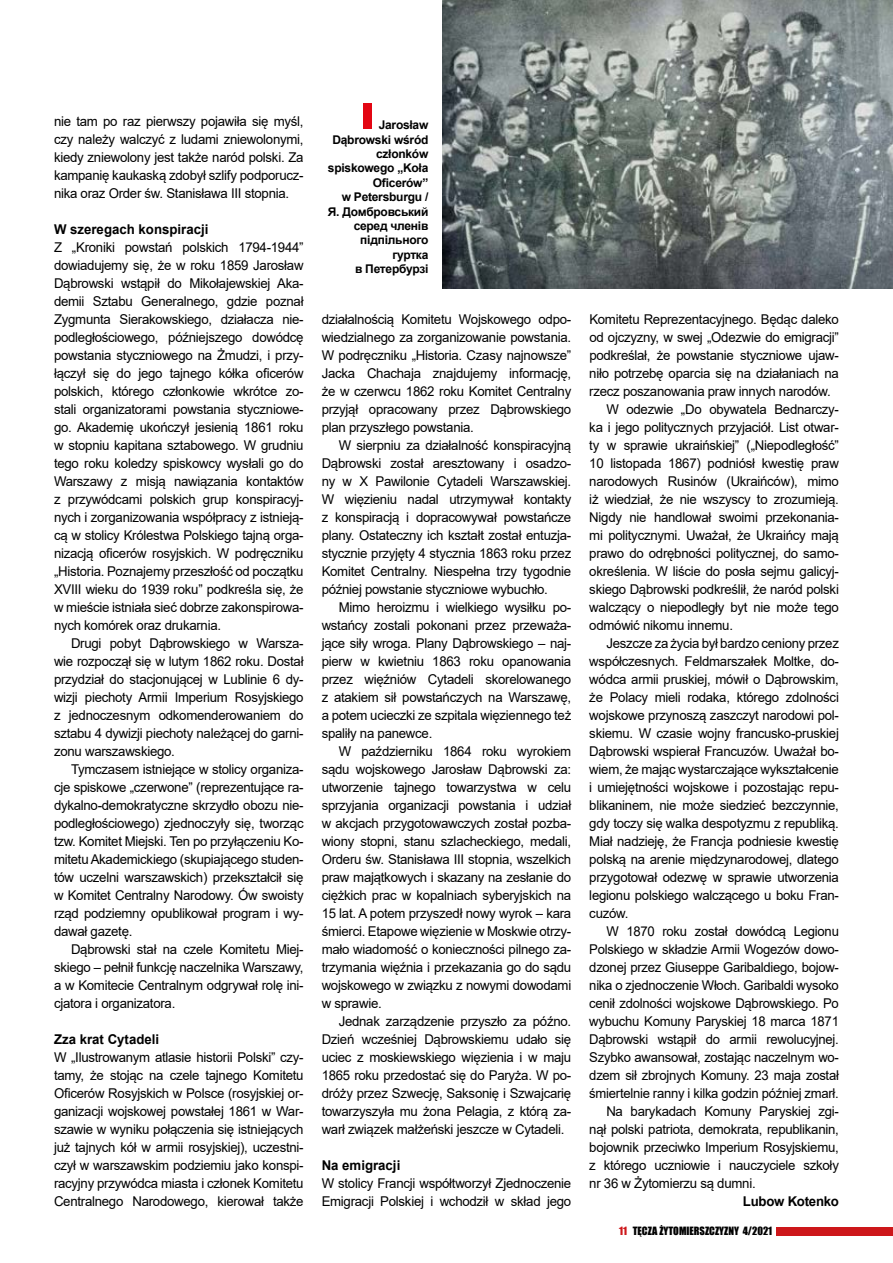
<style>
.page{position:relative;width:893px;height:1263px;background:#fff}
.page>*{position:absolute;margin:0;border:0;box-sizing:border-box;transform-origin:0 0}
.t1{font:13.5px/18px "Arial";letter-spacing:-.02em;color:#000;text-align:justify}
.t2{font:700 13.5px "Arial";color:#000}
.t3{font:700 13.5px "Arial";letter-spacing:-.02em;color:#000}
.t4{font:700 12px/14.4px "Arial";letter-spacing:-.02em;color:#000;text-align:right}
.t5{font:10.5px "Impact";color:#000}
.s1{color:#cd171a}
</style>
<div class="page">
<img style="left:442px;top:0;width:451px;height:288px">
<div style="left:363px;top:104px;width:8px;height:25px;background:#e30613"></div>
<div style="left:776px;top:1227px;width:117px;height:8px;background:#cd171a"></div>
<p class="t1" style="left:54px;top:112px;width:251px">nie tam po raz pierwszy pojawiła się myśl, czy należy walczyć z ludami zniewolonymi, kiedy zniewolony jest także naród polski. Za kampanię kaukaską zdobył szlify podporucz&shy;nika oraz Order św. Stanisława III stopnia.</p>
<p class="t2" style="left:54px;top:220px;width:156px">W szeregach konspiracji</p>
<p class="t1" style="left:54px;top:238px;width:251px">Z „Kroniki powstań polskich 1794-1944” dowiadujemy się, że w roku 1859 Jarosław Dąbrowski wstąpił do Mikołajewskiej Aka&shy;demii Sztabu Generalnego, gdzie poznał Zygmunta Sierakowskiego, działacza nie&shy;podległościowego, późniejszego dowódcę powstania styczniowego na Żmudzi, i przy&shy;łączył się do jego tajnego kółka oficerów polskich, którego członkowie wkrótce zo&shy;stali organizatorami powstania styczniowe&shy;go. Akademię ukończył jesienią 1861 roku w stopniu kapitana sztabowego. W grudniu tego roku koledzy spiskowcy wysłali go do Warszawy z misją nawiązania kontaktów z przywódcami polskich grup konspiracyj&shy;nych i zorganizowania współpracy z istnieją&shy;cą w stolicy Królestwa Polskiego tajną orga&shy;nizacją oficerów rosyjskich. W podręczniku „Historia. Poznajemy przeszłość od początku ХVІІІ wieku do 1939 roku” podkreśla się, że w mieście istniała sieć dobrze zakonspirowa&shy;nych komórek oraz drukarnia.</p>
<p class="t1" style="left:54px;top:634px;width:251px;text-indent:17px">Drugi pobyt Dąbrowskiego w Warsza&shy;wie rozpoczął się w lutym 1862 roku. Dostał przydział do stacjonującej w Lublinie 6 dy&shy;wizji piechoty Armii Imperium Rosyjskiego z jednoczesnym odkomenderowaniem do sztabu 4 dywizji piechoty należącej do garni&shy;zonu warszawskiego.</p>
<p class="t1" style="left:54px;top:760px;width:251px;text-indent:17px">Tymczasem istniejące w stolicy organiza&shy;cje spiskowe „czerwone” (reprezentujące ra&shy;dykalno-demokratyczne skrzydło obozu nie&shy;podległościowego) zjednoczyły się, tworząc tzw. Komitet Miejski. Ten po przyłączeniu Ko&shy;mitetu Akademickiego (skupiającego studen&shy;tów uczelni warszawskich) przekształcił się w Komitet Centralny Narodowy. Ów swoisty rząd podziemny opublikował program i wy&shy;dawał gazetę.</p>
<p class="t1" style="left:54px;top:940px;width:251px;text-indent:17px">Dąbrowski stał na czele Komitetu Miej&shy;skiego – pełnił funkcję naczelnika Warszawy, a w Komitecie Centralnym odgrywał rolę ini&shy;cjatora i organizatora.</p>
<p class="t2" style="left:54px;top:1030px;width:107px">Zza krat Cytadeli</p>
<p class="t1" style="left:54px;top:1048px;width:251px">W „Ilustrowanym atlasie historii Polski” czy&shy;tamy, że stojąc na czele tajnego Komitetu Oficerów Rosyjskich w Polsce (rosyjskiej or&shy;ganizacji wojskowej powstałej 1861 w War&shy;szawie w wyniku połączenia się istniejących już tajnych kół w armii rosyjskiej), uczestni&shy;czył w warszawskim podziemiu jako konspi&shy;racyjny przywódca miasta i członek Komitetu Centralnego Narodowego, kierował także</p>
<p class="t4" style="left:328px;top:118px;width:102px">Jarosław<br>Dąbrowski wśród członków spiskowego „Koła<br>Oficerów”<br>w Petersburgu /<br>Я. Домбровський серед членів підпільного гуртка<br>в Петербурзі</p>
<p class="t1" style="left:322px;top:310px;width:251px">działalnością Komitetu Wojskowego odpo&shy;wiedzialnego za zorganizowanie powstania.<br>W podręczniku „Historia. Czasy najnowsze” Jacka Chachaja znajdujemy informację, że w czerwcu 1862 roku Komitet Centralny przyjął opracowany przez Dąbrowskiego plan przyszłego powstania.</p>
<p class="t1" style="left:322px;top:436px;width:251px;text-indent:17px">W sierpniu za działalność konspiracyjną Dąbrowski został aresztowany i osadzo&shy;ny w X Pawilonie Cytadeli Warszawskiej.<br>W więzieniu nadal utrzymywał kontakty z konspiracją i dopracowywał powstańcze plany. Ostateczny ich kształt został entuzja&shy;stycznie przyjęty 4 stycznia 1863 roku przez Komitet Centralny. Niespełna trzy tygodnie później powstanie styczniowe wybuchło.</p>
<p class="t1" style="left:322px;top:598px;width:251px;text-indent:17px">Mimo heroizmu i wielkiego wysiłku po&shy;wstańcy zostali pokonani przez przeważa&shy;jące siły wroga. Plany Dąbrowskiego – naj&shy;pierw w kwietniu 1863 roku opanowania przez więźniów Cytadeli skorelowanego z atakiem sił powstańczych na Warszawę, a potem ucieczki ze szpitala więziennego też spaliły na panewce.</p>
<p class="t1" style="left:322px;top:742px;width:251px;text-indent:17px">W październiku 1864 roku wyrokiem sądu wojskowego Jarosław Dąbrowski za: utworzenie tajnego towarzystwa w celu sprzyjania organizacji powstania i udział w akcjach przygotowawczych został pozba&shy;wiony stopni, stanu szlacheckiego, medali, Orderu św. Stanisława III stopnia, wszelkich praw majątkowych i skazany na zesłanie do ciężkich prac w kopalniach syberyjskich na 15 lat. A potem przyszedł nowy wyrok – kara śmierci. Etapowe więzienie w Moskwie otrzy&shy;mało wiadomość o konieczności pilnego za&shy;trzymania więźnia i przekazania go do sądu wojskowego w związku z nowymi dowodami w sprawie.</p>
<p class="t1" style="left:322px;top:1012px;width:251px;text-indent:17px">Jednak zarządzenie przyszło za późno.<br>Dzień wcześniej Dąbrowskiemu udało się uciec z moskiewskiego więzienia i w maju 1865 roku przedostać się do Paryża. W po&shy;dróży przez Szwecję, Saksonię i Szwajcarię towarzyszyła mu żona Pelagia, z którą za&shy;warł związek małżeński jeszcze w Cytadeli.</p>
<p class="t2" style="left:322px;top:1156px;width:80px">Na emigracji</p>
<p class="t1" style="left:322px;top:1174px;width:251px">W stolicy Francji współtworzył Zjednoczenie<br>Emigracji Polskiej i wchodził w skład jego</p>
<p class="t1" style="left:589px;top:310px;width:251px">Komitetu Reprezentacyjnego. Będąc daleko</p>
<p class="t1" style="left:589px;top:328px;width:251px">od ojczyzny, w swej „Odezwie do emigracji”</p>
<p class="t1" style="left:589px;top:346px;width:251px">podkreślał, że powstanie styczniowe ujaw-</p>
<p class="t1" style="left:589px;top:364px;width:251px">niło potrzebę oparcia się na działaniach na</p>
<p class="t1" style="left:589px;top:382px;width:243px">rzecz poszanowania praw innych narodów.</p>
<p class="t1" style="left:606px;top:400px;width:234px">W odezwie „Do obywatela Bednarczy-</p>
<p class="t1" style="left:589px;top:418px;width:251px">ka i jego politycznych przyjaciół. List otwar-</p>
<p class="t1" style="left:589px;top:436px;width:251px">ty w sprawie ukraińskiej” („Niepodległość”</p>
<p class="t1" style="left:589px;top:454px;width:251px">10 listopada 1867) podniósł kwestię praw</p>
<p class="t1" style="left:589px;top:472px;width:251px">narodowych Rusinów (Ukraińców), mimo</p>
<p class="t1" style="left:589px;top:490px;width:251px">iż wiedział, że nie wszyscy to zrozumieją.</p>
<p class="t1" style="left:589px;top:508px;width:251px">Nigdy nie handlował swoimi przekonania-</p>
<p class="t1" style="left:589px;top:526px;width:251px">mi politycznymi. Uważał, że Ukraińcy mają</p>
<p class="t1" style="left:589px;top:544px;width:251px">prawo do odrębności politycznej, do samo-</p>
<p class="t1" style="left:589px;top:562px;width:251px">określenia. W liście do posła sejmu galicyj-</p>
<p class="t1" style="left:589px;top:580px;width:251px">skiego Dąbrowski podkreślił, że naród polski</p>
<p class="t1" style="left:589px;top:598px;width:251px">walczący o niepodległy byt nie może tego</p>
<p class="t1" style="left:589px;top:616px;width:145px">odmówić nikomu innemu.</p>
<p class="t1" style="left:606px;top:634px;width:234px">Jeszcze za życia był bardzo ceniony przez</p>
<p class="t1" style="left:589px;top:652px;width:251px">współczesnych. Feldmarszałek Moltke, do-</p>
<p class="t1" style="left:589px;top:670px;width:251px">wódca armii pruskiej, mówił o Dąbrowskim,</p>
<p class="t1" style="left:589px;top:688px;width:251px">że Polacy mieli rodaka, którego zdolności</p>
<p class="t1" style="left:589px;top:706px;width:251px">wojskowe przynoszą zaszczyt narodowi pol-</p>
<p class="t1" style="left:589px;top:724px;width:251px">skiemu. W czasie wojny francusko-pruskiej</p>
<p class="t1" style="left:589px;top:742px;width:251px">Dąbrowski wspierał Francuzów. Uważał bo-</p>
<p class="t1" style="left:589px;top:760px;width:251px">wiem, że mając wystarczające wykształcenie</p>
<p class="t1" style="left:589px;top:778px;width:251px">i umiejętności wojskowe i pozostając repu-</p>
<p class="t1" style="left:589px;top:796px;width:251px">blikaninem, nie może siedzieć bezczynnie,</p>
<p class="t1" style="left:589px;top:814px;width:251px">gdy toczy się walka despotyzmu z republiką.</p>
<p class="t1" style="left:589px;top:832px;width:251px">Miał nadzieję, że Francja podniesie kwestię</p>
<p class="t1" style="left:589px;top:850px;width:251px">polską na arenie międzynarodowej, dlatego</p>
<p class="t1" style="left:589px;top:868px;width:251px">przygotował odezwę w sprawie utworzenia</p>
<p class="t1" style="left:589px;top:886px;width:251px">legionu polskiego walczącego u boku Fran-</p>
<p class="t1" style="left:589px;top:904px;width:41px">cuzów.</p>
<p class="t1" style="left:606px;top:922px;width:234px">W 1870 roku został dowódcą Legionu</p>
<p class="t1" style="left:589px;top:940px;width:251px">Polskiego w składzie Armii Wogezów dowo-</p>
<p class="t1" style="left:589px;top:958px;width:251px">dzonej przez Giuseppe Garibaldiego, bojow-</p>
<p class="t1" style="left:589px;top:976px;width:251px">nika o zjednoczenie Włoch. Garibaldi wysoko</p>
<p class="t1" style="left:589px;top:994px;width:251px">cenił zdolności wojskowe Dąbrowskiego. Po</p>
<p class="t1" style="left:589px;top:1012px;width:251px">wybuchu Komuny Paryskiej 18 marca 1871</p>
<p class="t1" style="left:589px;top:1030px;width:251px">Dąbrowski wstąpił do armii rewolucyjnej.</p>
<p class="t1" style="left:589px;top:1048px;width:251px">Szybko awansował, zostając naczelnym wo-</p>
<p class="t1" style="left:589px;top:1066px;width:251px">dzem sił zbrojnych Komuny. 23 maja został</p>
<p class="t1" style="left:589px;top:1084px;width:251px">śmiertelnie ranny i kilka godzin później zmarł.</p>
<p class="t1" style="left:606px;top:1102px;width:234px">Na barykadach Komuny Paryskiej zgi-</p>
<p class="t1" style="left:589px;top:1120px;width:251px">nął polski patriota, demokrata, republikanin,</p>
<p class="t1" style="left:589px;top:1138px;width:251px">bojownik przeciwko Imperium Rosyjskiemu,</p>
<p class="t1" style="left:589px;top:1156px;width:251px">z którego uczniowie i nauczyciele szkoły</p>
<p class="t1" style="left:589px;top:1174px;width:168px">nr 36 w Żytomierzu są dumni.</p>
<p class="t3" style="left:743px;top:1192px;width:98px">Lubow Kotenko</p>
<p class="t5" style="left:619px;top:1223px;width:155px"><span class="s1">11</span> TĘCZA ŻYTOMIERSZCZYZNY 4/2021</p>
</div>
